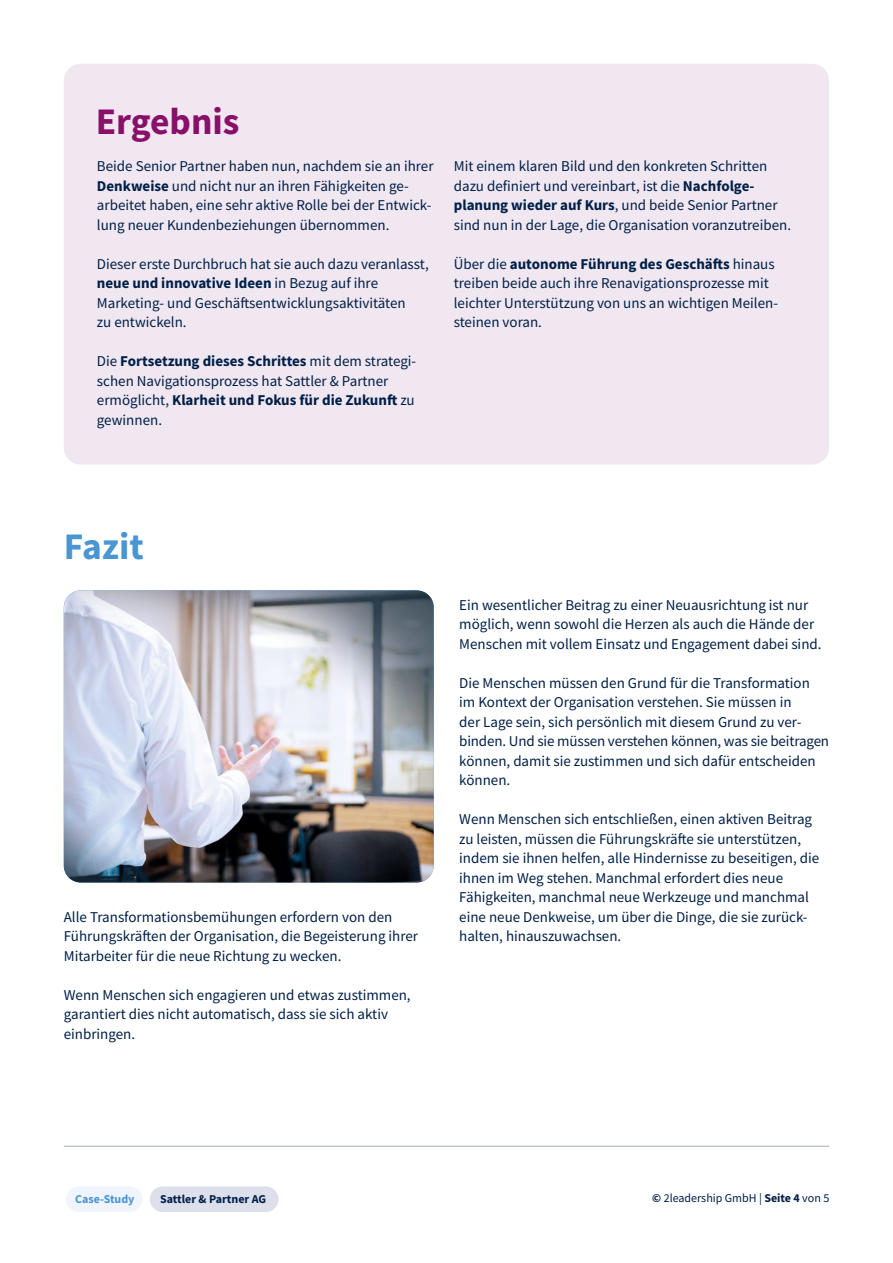
<style>
.page{position:relative;width:893px;height:1263px;background:#fff}
.page>*{position:absolute;margin:0;border:0;box-sizing:border-box;transform-origin:0 0}
.t1{font:700 37.5px "Source Sans Pro";color:#881069}
.t2{font:700 37.5px "Source Sans Pro";color:#4a96d2}
.t3{font:15px/19.5px "Source Sans Pro";color:#001f47}
.t4{font:12px "Source Sans Pro";color:#001f47}
.t5{font:700 12px "Source Sans Pro";color:#001f47}
.t6{font:700 12px "Source Sans Pro";color:#4a96d2}
.s1{font-weight:700}
</style>
<div class="page">
<div style="left:150px;top:1186px;width:129px;height:26px;background:#dddfeb;border-radius:13px"></div>
<div style="left:66px;top:1186px;width:76px;height:26px;background:#f0f4fc;border-radius:13px"></div>
<div style="left:64px;top:64px;width:765px;height:401px;background:#f0e7f1;border-radius:17px"></div>
<img style="left:64px;top:590px;width:370px;height:292px">
<hr style="left:64px;top:1146px;width:765px;height:1px;background:#001f47">
<h1 class="t1" style="left:96px;top:97px;width:145px">Ergebnis</h1>
<p class="t3" style="left:97px;top:157px;width:338px">Beide Senior Partner haben nun, nachdem sie an ihrer <span class="s1">Denkweise</span> und nicht nur an ihren Fähigkeiten ge&shy;arbeitet haben, eine sehr aktive Rolle bei der Entwick&shy;lung neuer Kundenbeziehungen übernommen.</p>
<p class="t3" style="left:97px;top:254px;width:333px">Dieser erste Durchbruch hat sie auch dazu veranlasst, <span class="s1">neue und innovative Ideen</span> in Bezug auf ihre Marketing- und Geschäftsentwicklungsaktivitäten<br>zu entwickeln.</p>
<p class="t3" style="left:97px;top:352px;width:321px">Die <span class="s1">Fortsetzung dieses Schrittes</span> mit dem strategi&shy;schen Navigationsprozess hat Sattler &amp; Partner ermöglicht, <span class="s1">Klarheit und Fokus für die Zukunft</span> zu gewinnen.</p>
<p class="t3" style="left:454px;top:157px;width:339px">Mit einem klaren Bild und den konkreten Schritten dazu definiert und vereinbart, ist die <span class="s1">Nachfolge&shy;planung wieder auf Kurs</span>, und beide Senior Partner sind nun in der Lage, die Organisation voranzutreiben.</p>
<p class="t3" style="left:454px;top:254px;width:326px">Über die <span class="s1">autonome Führung des Geschäfts</span> hinaus treiben beide auch ihre Renavigationsprozesse mit leichter Unterstützung von uns an wichtigen Meilen&shy;steinen voran.</p>
<h1 class="t2" style="left:64px;top:521px;width:81px">Fazit</h1>
<p class="t3" style="left:64px;top:907px;width:356px">Alle Transformationsbemühungen erfordern von den<br>Führungskräften der Organisation, die Begeisterung ihrer<br>Mitarbeiter für die neue Richtung zu wecken.</p>
<p class="t3" style="left:64px;top:985px;width:348px">Wenn Menschen sich engagieren und etwas zustimmen, garantiert dies nicht automatisch, dass sie sich aktiv einbringen.</p>
<p class="t3" style="left:459px;top:595px;width:364px">Ein wesentlicher Beitrag zu einer Neuausrichtung ist nur möglich, wenn sowohl die Herzen als auch die Hände der<br>Menschen mit vollem Einsatz und Engagement dabei sind.</p>
<p class="t3" style="left:459px;top:673px;width:371px">Die Menschen müssen den Grund für die Transformation im Kontext der Organisation verstehen. Sie müssen in<br>der Lage sein, sich persönlich mit diesem Grund zu ver&shy;binden. Und sie müssen verstehen können, was sie beitragen können, damit sie zustimmen und sich dafür entscheiden können.</p>
<p class="t3" style="left:459px;top:809px;width:361px">Wenn Menschen sich entschließen, einen aktiven Beitrag zu leisten, müssen die Führungskräfte sie unterstützen, indem sie ihnen helfen, alle Hindernisse zu beseitigen, die ihnen im Weg stehen. Manchmal erfordert dies neue Fähigkeiten, manchmal neue Werkzeuge und manchmal eine neue Denkweise, um über die Dinge, die sie zurück&shy;halten, hinauszuwachsen.</p>
<p class="t6" style="left:75px;top:1191px;width:61px">Case-Study</p>
<p class="t5" style="left:160px;top:1191px;width:108px">Sattler &amp; Partner AG</p>
<p class="t4" style="left:652px;top:1190px;width:178px"><span class="s1">©</span> 2leadership GmbH | <span class="s1">Seite 4</span> von 5</p>
</div>
